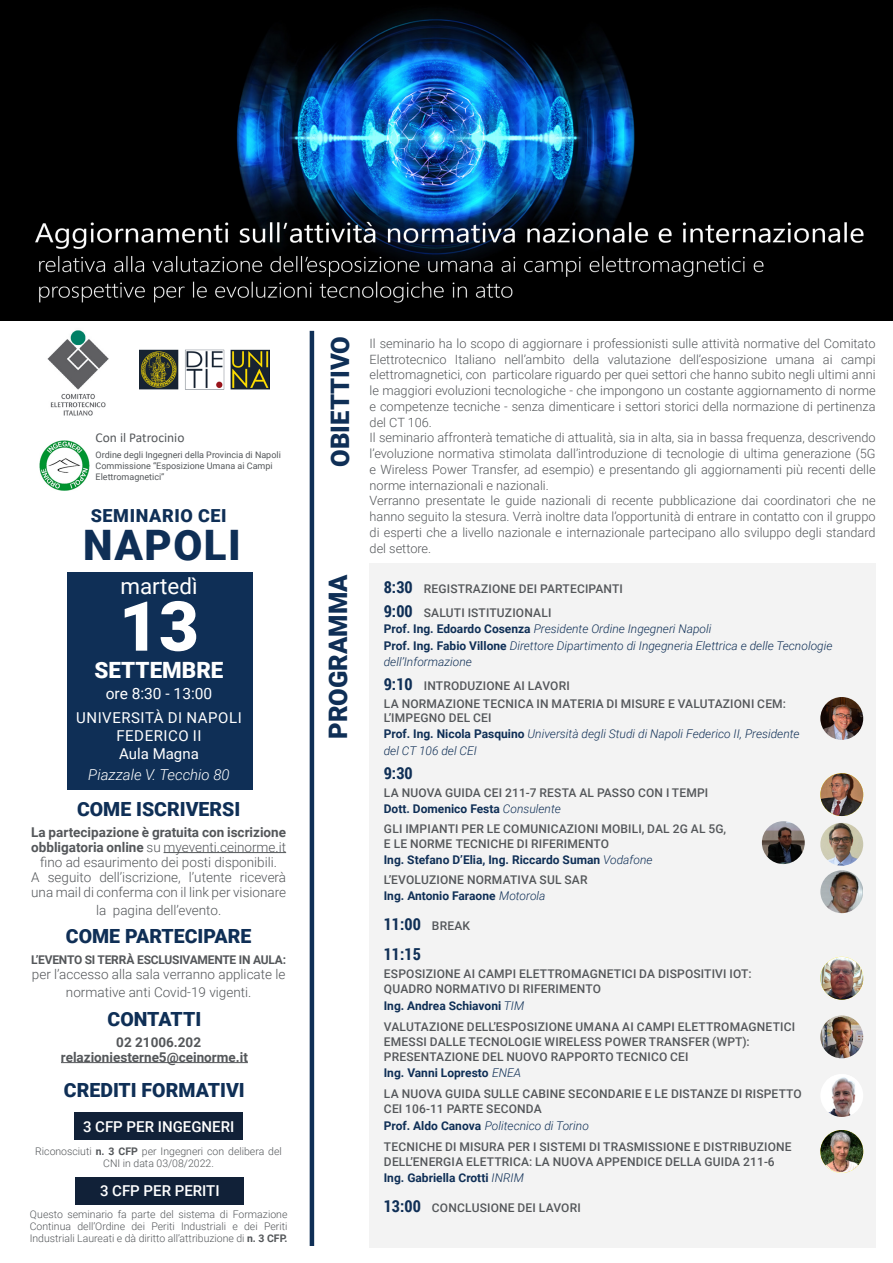
<style>
.page{position:relative;width:893px;height:1263px;background:#fff}
.page>*{position:absolute;margin:0;border:0;box-sizing:border-box;transform-origin:0 0}
.t1{font:900 69px "Roboto";color:#fff}
.t2{font:900 42px "Roboto";letter-spacing:.035em;color:#0f2f56}
.t3{font:900 25.5px "Roboto";color:#0f2f56}
.t4{font:900 22.35px "Roboto";color:#fff}
.t5{font:22.35px "Roboto";color:#fff}
.t6{font:900 19.5px "Roboto";color:#0f2f56}
.t7{font:900 18px "Roboto";letter-spacing:.035em;color:#0f2f56}
.t8{font:700 16.5px "Roboto Condensed";color:#0f2f56}
.t9{font:15.45px "Roboto";color:#fff}
.t10{font:500 15px "Roboto";color:#fff}
.t11{font:15px "Roboto";letter-spacing:.035em;color:#fff}
.t12{font:italic 300 15px "Roboto";color:#fff}
.t13{font:15px "Roboto";color:#fff}
.t14{font:300 13.5px/15px "Roboto";color:#54575a;text-align:center}
.t15{font:700 13.5px "Roboto";color:#54575a}
.t16{font:13.5px "Calibri";color:#54575a}
.t17{font:300 12.75px/15.8px "Roboto";color:#54575a;text-align:justify}
.t18{font:500 12px/15px "Roboto";letter-spacing:.015em;color:#54575a}
.t19{font:italic 300 12px/16.5px "Roboto";color:#0f2f56}
.t20{font:700 12px "Roboto";color:#0f2f56}
.t21{font:700 12px "Roboto";letter-spacing:-.02em;color:#54575a}
.t22{font:300 10.5px/12px "Roboto";color:#54575a;text-align:center}
.t23{font:9px "Roboto";color:#54575a}
.s1{font-weight:700}
.s2{font-family:"Roboto Condensed";font-weight:700;font-size:16.5px;color:#0f2f56}
.s3{font-weight:700;font-style:normal}
.s4{font-weight:300;font-style:italic}
.s5{font-family:"Roboto";font-weight:500;font-size:12px;color:#54575a}
</style>
<div class="page">
<div style="left:370px;top:564px;width:506px;height:684px;background:#f3f3f3"></div>
<img style="left:0;top:0;width:893px;height:320px">
<img style="left:47px;top:330px;width:62px;height:86px">
<hr style="left:310px;top:331px;width:4px;height:915px;background:#0f2f56">
<div style="left:67px;top:572px;width:186px;height:218px;background:#0f2f56"></div>
<hr style="left:164px;top:852px;width:122px;height:1px;background:#54575a">
<hr style="left:61px;top:1062px;width:187px;height:1px;background:#54575a">
<img style="left:820px;top:773px;width:43px;height:43px;border-radius:21px">
<img style="left:820px;top:870px;width:43px;height:43px">
<img style="left:762px;top:821px;width:43px;height:43px;border-radius:21px">
<img style="left:820px;top:823px;width:43px;height:43px;border-radius:21px">
<img style="left:820px;top:697px;width:43px;height:43px;border-radius:21px">
<div style="left:74px;top:1112px;width:169px;height:28px;background:#112138"></div>
<div style="left:76px;top:1177px;width:168px;height:27px;background:#112138"></div>
<img style="left:820px;top:957px;width:43px;height:43px;border-radius:21px">
<div style="left:820px;top:1074px;width:43px;height:43px;background:#fff;border-radius:50%"></div>
<img style="left:828px;top:1077px;width:28px;height:40px">
<img style="left:820px;top:1015px;width:43px;height:43px;border-radius:21px">
<img style="left:820px;top:1130px;width:43px;height:43px;border-radius:21px">
<img style="left:139px;top:349px;width:131px;height:41px">
<img style="left:40px;top:441px;width:50px;height:49px">
<p class="t16" style="left:96px;top:428px;width:90px">Con il Patrocinio</p>
<p class="t23" style="left:96px;top:449px;width:187px">Ordine degli Ingegneri della Provincia di Napoli</p>
<p class="t23" style="left:96px;top:459px;width:179px">Commissione “Esposizione Umana ai Campi</p>
<p class="t23" style="left:96px;top:470px;width:70px">Elettromagnetici”</p>
<p class="t7" style="left:91px;top:503px;width:137px">SEMINARIO CEI</p>
<p class="t2" style="left:83px;top:516px;width:159px">NAPOLI</p>
<p class="t5" style="left:120px;top:570px;width:79px">martedì</p>
<p class="t1" style="left:119px;top:578px;width:81px">13</p>
<p class="t4" style="left:95px;top:655px;width:130px">SETTEMBRE</p>
<p class="t9" style="left:106px;top:683px;width:108px">ore 8:30 - 13:00</p>
<p class="t11" style="left:76px;top:707px;width:167px">UNIVERSITÀ DI NAPOLI</p>
<p class="t11" style="left:116px;top:725px;width:87px">FEDERICO II</p>
<p class="t13" style="left:119px;top:743px;width:81px">Aula Magna</p>
<p class="t12" style="left:88px;top:764px;width:143px">Piazzale V. Tecchio 80</p>
<p class="t6" style="left:77px;top:795px;width:165px">COME ISCRIVERSI</p>
<p class="t14" style="left:31px;top:824px;width:256px"><span class="s1">La partecipazione è gratuita con iscrizione obbligatoria online</span> su myeventi.ceinorme.it fino ad esaurimento dei posti disponibili.</p>
<p class="t14" style="left:31px;top:869px;width:256px;text-align:left">A seguito dell’iscrizione, l’utente riceverà una mail di conferma con il link per visionare</p>
<p class="t14" style="left:96px;top:902px;width:127px">la pagina dell’evento.</p>
<p class="t6" style="left:66px;top:922px;width:187px">COME PARTECIPARE</p>
<p class="t21" style="left:31px;top:951px;width:256px">L’EVENTO SI TERRÀ ESCLUSIVAMENTE IN AULA:</p>
<p class="t14" style="left:32px;top:965px;width:255px;line-height:18px">per l’accesso alla sala verranno applicate le normative anti Covid-19 vigenti.</p>
<p class="t6" style="left:108px;top:1005px;width:95px">CONTATTI</p>
<p class="t15" style="left:116px;top:1032px;width:86px">02 21006.202</p>
<p class="t15" style="left:61px;top:1047px;width:188px">relazioniesterne5@ceinorme.it</p>
<p class="t6" style="left:64px;top:1077px;width:182px">CREDITI FORMATIVI</p>
<p class="t10" style="left:83px;top:1116px;width:153px">3 CFP PER INGEGNERI</p>
<p class="t22" style="left:35px;top:1145px;width:248px">Riconosciuti <span class="s1">n. 3 CFP</span> per Ingegneri con delibera del<br>CNI in data 03/08/2022.</p>
<p class="t10" style="left:100px;top:1180px;width:121px">3 CFP PER PERITI</p>
<p class="t22" style="left:30px;top:1207px;width:259px;text-align:justify">Questo seminario fa parte del sistema di Formazione Continua dell’Ordine dei Periti Industriali e dei Periti Industriali Laureati e dà diritto all’attribuzione di <span class="s1">n. 3 CFP.</span></p>
<p class="t3" style="left:322px;top:467px;width:132px;rotate:-90deg">OBIETTIVO</p>
<p class="t3" style="left:320px;top:739px;width:166px;rotate:-90deg">PROGRAMMA</p>
<p class="t17" style="left:370px;top:335px;width:507px">Il seminario ha lo scopo di aggiornare i professionisti sulle attività normative del Comitato Elettrotecnico Italiano nell’ambito della valutazione dell’esposizione umana ai campi elettromagnetici, con particolare riguardo per quei settori che hanno subito negli ultimi anni le maggiori evoluzioni tecnologiche - che impongono un costante aggiornamento di norme e competenze tecniche - senza dimenticare i settori storici della normazione di pertinenza del CT 106.</p>
<p class="t17" style="left:370px;top:429px;width:508px">Il seminario affronterà tematiche di attualità, sia in alta, sia in bassa frequenza, descrivendo l’evoluzione normativa stimolata dall’introduzione di tecnologie di ultima generazione (5G e Wireless Power Transfer, ad esempio) e presentando gli aggiornamenti più recenti delle norme internazionali e nazionali.</p>
<p class="t17" style="left:370px;top:492px;width:507px">Verranno presentate le guide nazionali di recente pubblicazione dai coordinatori che ne hanno seguito la stesura. Verrà inoltre data l’opportunità di entrare in contatto con il gruppo di esperti che a livello nazionale e internazionale partecipano allo sviluppo degli standard del settore.</p>
<p class="t18" style="left:384px;top:580px;width:241px"><span class="s2">8:30</span> REGISTRAZIONE DEI PARTECIPANTI</p>
<p class="t18" style="left:384px;top:604px;width:169px"><span class="s2">9:00</span> SALUTI ISTITUZIONALI</p>
<p class="t19" style="left:384px;top:620px;width:329px"><span class="s3">Prof. Ing. Edoardo Cosenza</span> Presidente Ordine Ingegneri Napoli</p>
<p class="t19" style="left:384px;top:637px;width:450px"><span class="s3">Prof. Ing. Fabio Villone</span> Direttore Dipartimento di Ingegneria Elettrica e delle Tecnologie dell’Informazione</p>
<p class="t18" style="left:384px;top:678px;width:187px"><span class="s2">9:10</span> INTRODUZIONE AI LAVORI</p>
<p class="t18" style="left:384px;top:697px;width:403px;line-height:13.5px">LA NORMAZIONE TECNICA IN MATERIA DI MISURE E VALUTAZIONI CEM:<br>L’IMPEGNO DEL CEI</p>
<p class="t19" style="left:384px;top:725px;width:417px"><span class="s3">Prof. Ing. Nicola Pasquino</span> Università degli Studi di Napoli Federico II, Presidente</p>
<p class="t19" style="left:384px;top:742px;width:95px">del CT 106 del CEI</p>
<p class="t8" style="left:384px;top:761px;width:30px">9:30</p>
<p class="t18" style="left:384px;top:784px;width:326px">LA NUOVA GUIDA CEI 211-7 RESTA AL PASSO CON I TEMPI</p>
<p class="t20" style="left:384px;top:800px;width:179px">Dott. Domenico Festa <span class="s4">Consulente</span></p>
<p class="t18" style="left:384px;top:820px;width:344px">GLI IMPIANTI PER LE COMUNICAZIONI MOBILI, DAL 2G AL 5G,</p>
<p class="t18" style="left:384px;top:835px;width:227px">E LE NORME TECNICHE DI RIFERIMENTO</p>
<p class="t20" style="left:384px;top:851px;width:270px">Ing. Stefano D’Elia, Ing. Riccardo Suman <span class="s4">Vodafone</span></p>
<p class="t18" style="left:384px;top:871px;width:205px">L’EVOLUZIONE NORMATIVA SUL SAR</p>
<p class="t20" style="left:384px;top:887px;width:163px">Ing. Antonio Faraone <span class="s4">Motorola</span></p>
<p class="t8" style="left:384px;top:913px;width:88px">11:00 <span class="s5">BREAK</span></p>
<p class="t8" style="left:384px;top:943px;width:39px">11:15</p>
<p class="t18" style="left:384px;top:966px;width:369px">ESPOSIZIONE AI CAMPI ELETTROMAGNETICI DA DISPOSITIVI IOT:</p>
<p class="t18" style="left:384px;top:981px;width:218px">QUADRO NORMATIVO DI RIFERIMENTO</p>
<p class="t20" style="left:384px;top:997px;width:142px">Ing. Andrea Schiavoni <span class="s4">TIM</span></p>
<p class="t18" style="left:384px;top:1018px;width:413px">VALUTAZIONE DELL’ESPOSIZIONE UMANA AI CAMPI ELETTROMAGNETICI<br>EMESSI DALLE TECNOLOGIE WIRELESS POWER TRANSFER (WPT):<br>PRESENTAZIONE DEL NUOVO RAPPORTO TECNICO CEI</p>
<p class="t20" style="left:384px;top:1064px;width:139px">Ing. Vanni Lopresto <span class="s4">ENEA</span></p>
<p class="t18" style="left:384px;top:1086px;width:419px">LA NUOVA GUIDA SULLE CABINE SECONDARIE E LE DISTANZE DI RISPETTO<br>CEI 106-11 PARTE SECONDA</p>
<p class="t19" style="left:384px;top:1117px;width:207px"><span class="s3">Prof. Aldo Canova</span> Politecnico di Torino</p>
<p class="t18" style="left:384px;top:1138px;width:409px">TECNICHE DI MISURA PER I SISTEMI DI TRASMISSIONE E DISTRIBUZIONE<br>DELL’ENERGIA ELETTRICA: LA NUOVA APPENDICE DELLA GUIDA 211-6</p>
<p class="t20" style="left:384px;top:1169px;width:142px">Ing. Gabriella Crotti <span class="s4">INRIM</span></p>
<p class="t18" style="left:384px;top:1200px;width:198px"><span class="s2">13:00</span> CONCLUSIONE DEI LAVORI</p>
</div>
